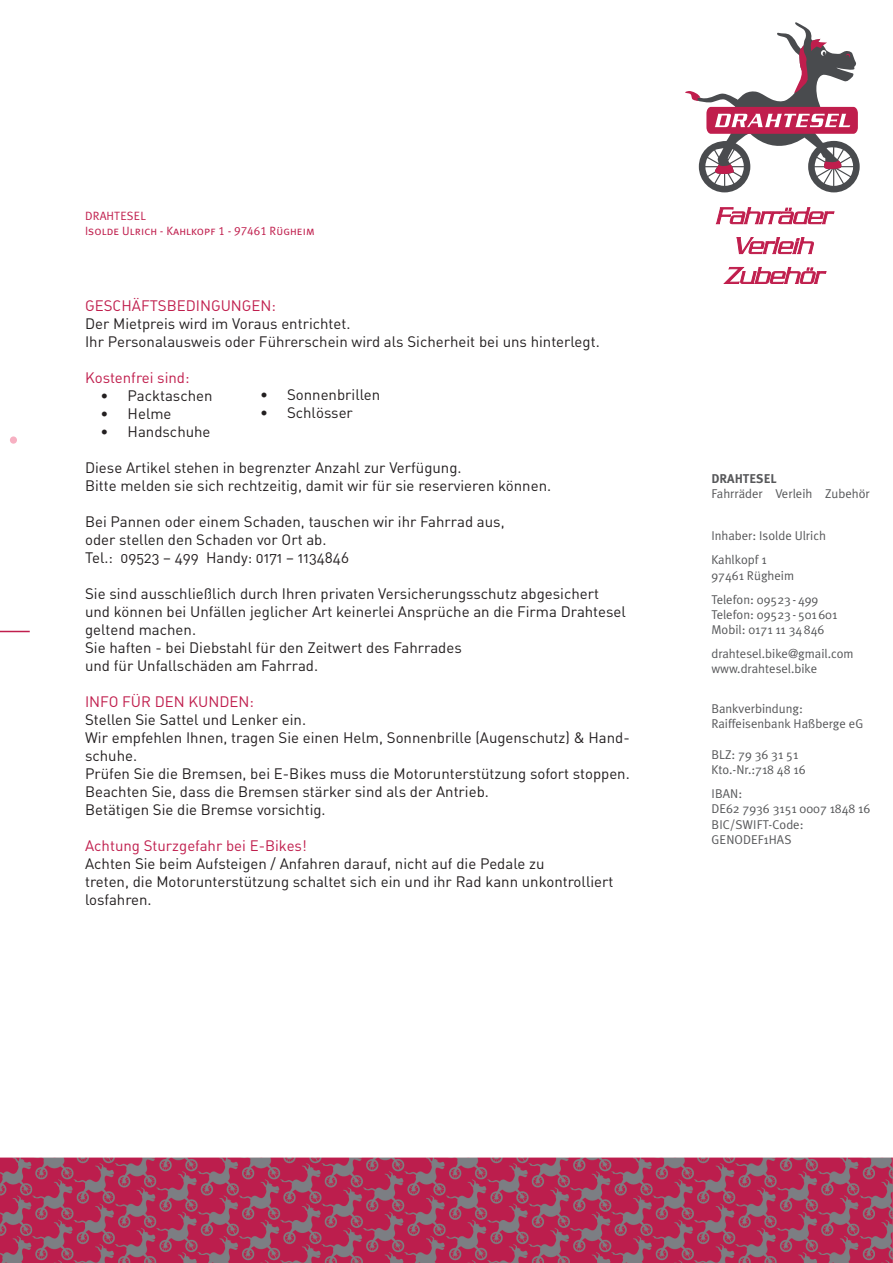
<style>
.page{position:relative;width:893px;height:1263px;background:#fff}
.page>*{position:absolute;margin:0;border:0;box-sizing:border-box;transform-origin:0 0}
.t1{font:15px/18px "DIN Regular Alternate";color:#231f20}
.t2{font:15px "DIN Regular Alternate";color:#c01e4d}
.t3{font:12.75px/15.3px "Meta Plus Normal";color:#57585a}
.t4{font:700 12.75px "Meta Plus";color:#57585a}
.t5{font:12px/14.2px "Meta Plus Normal Caps";letter-spacing:.005em;color:#c01e4d}
</style>
<div class="page">
<img style="left:0;top:192px;width:893px;height:1071px">
<div style="left:10px;top:436px;width:7px;height:8px;background:#f7b0c2;border-radius:50%"></div>
<svg style="left:685px;top:22px;width:175px;height:170px"></svg>
<svg style="left:716px;top:208px;width:118px;height:16px"></svg>
<svg style="left:724px;top:267px;width:102px;height:16px"></svg>
<svg style="left:737px;top:238px;width:77px;height:16px"></svg>
<hr style="left:0;top:631px;width:30px;height:1px;background:#c01e4d">
<p class="t5" style="left:85px;top:209px;width:231px">DRAHTESEL<br>Isolde Ulrich - Kahlkopf 1 - 97461 Rügheim</p>
<p class="t2" style="left:85px;top:296px;width:193px">GESCHÄFTSBEDINGUNGEN:</p>
<p class="t1" style="left:85px;top:314px;width:516px">Der Mietpreis wird im Voraus entrichtet.<br>Ihr Personalausweis oder Führerschein wird als Sicherheit bei uns hinterlegt.</p>
<p class="t2" style="left:85px;top:368px;width:106px">Kostenfrei sind:</p>
<p class="t1" style="left:101px;top:386px;width:113px">• Packtaschen</p>
<p class="t1" style="left:101px;top:404px;width:72px">• Helme</p>
<p class="t1" style="left:101px;top:422px;width:111px">• Handschuhe</p>
<p class="t1" style="left:85px;top:458px;width:468px">Diese Artikel stehen in begrenzter Anzahl zur Verfügung.<br>Bitte melden sie sich rechtzeitig, damit wir für sie reservieren können.</p>
<p class="t1" style="left:85px;top:512px;width:421px">Bei Pannen oder einem Schaden, tauschen wir ihr Fahrrad aus, oder stellen den Schaden vor Ort ab.<br>Tel.: 09523 – 499 Handy: 0171 – 1134846</p>
<p class="t1" style="left:85px;top:584px;width:542px">Sie sind ausschließlich durch Ihren privaten Versicherungsschutz abgesichert und können bei Unfällen jeglicher Art keinerlei Ansprüche an die Firma Drahtesel geltend machen.<br>Sie haften - bei Diebstahl für den Zeitwert des Fahrrades<br>und für Unfallschäden am Fahrrad.</p>
<p class="t2" style="left:85px;top:692px;width:170px">INFO FÜR DEN KUNDEN:</p>
<p class="t1" style="left:85px;top:710px;width:546px">Stellen Sie Sattel und Lenker ein.<br>Wir empfehlen Ihnen, tragen Sie einen Helm, Sonnenbrille (Augenschutz) &amp; Hand&shy;schuhe.<br>Prüfen Sie die Bremsen, bei E-Bikes muss die Motorunterstützung sofort stoppen.<br>Beachten Sie, dass die Bremsen stärker sind als der Antrieb.<br>Betätigen Sie die Bremse vorsichtig.</p>
<p class="t2" style="left:85px;top:836px;width:223px">Achtung Sturzgefahr bei E-Bikes!</p>
<p class="t1" style="left:85px;top:854px;width:530px">Achten Sie beim Aufsteigen / Anfahren darauf, nicht auf die Pedale zu<br>treten, die Motorunterstützung schaltet sich ein und ihr Rad kann unkontrolliert losfahren.</p>
<p class="t1" style="left:260px;top:386px;width:122px">• Sonnenbrillen</p>
<p class="t1" style="left:260px;top:404px;width:94px">• Schlösser</p>
<p class="t4" style="left:711px;top:471px;width:67px">DRAHTESEL</p>
<p class="t3" style="left:711px;top:486px;width:160px">Fahrräder Verleih Zubehör</p>
<p class="t3" style="left:711px;top:524px;width:116px;line-height:24px">Inhaber: Isolde Ulrich<br>Kahlkopf 1</p>
<p class="t3" style="left:711px;top:563px;width:109px;line-height:24px">97461 Rügheim<br>Telefon: 09523-499</p>
<p class="t3" style="left:711px;top:607px;width:127px">Telefon: 09523-501601<br>Mobil: 0171 11 34846</p>
<p class="t3" style="left:711px;top:646px;width:144px">drahtesel.bike@gmail.com www.drahtesel.bike</p>
<p class="t3" style="left:711px;top:700px;width:153px">Bankverbindung:<br>Raiffeisenbank Haßberge eG</p>
<p class="t3" style="left:711px;top:746px;width:96px">BLZ: 79 36 31 51<br>Kto.-Nr.:718 48 16</p>
<p class="t3" style="left:711px;top:786px;width:160px">IBAN:<br>DE62 7936 3151 0007 1848 16<br>BIC/SWIFT-Code:<br>GENODEF1HAS</p>
</div>
